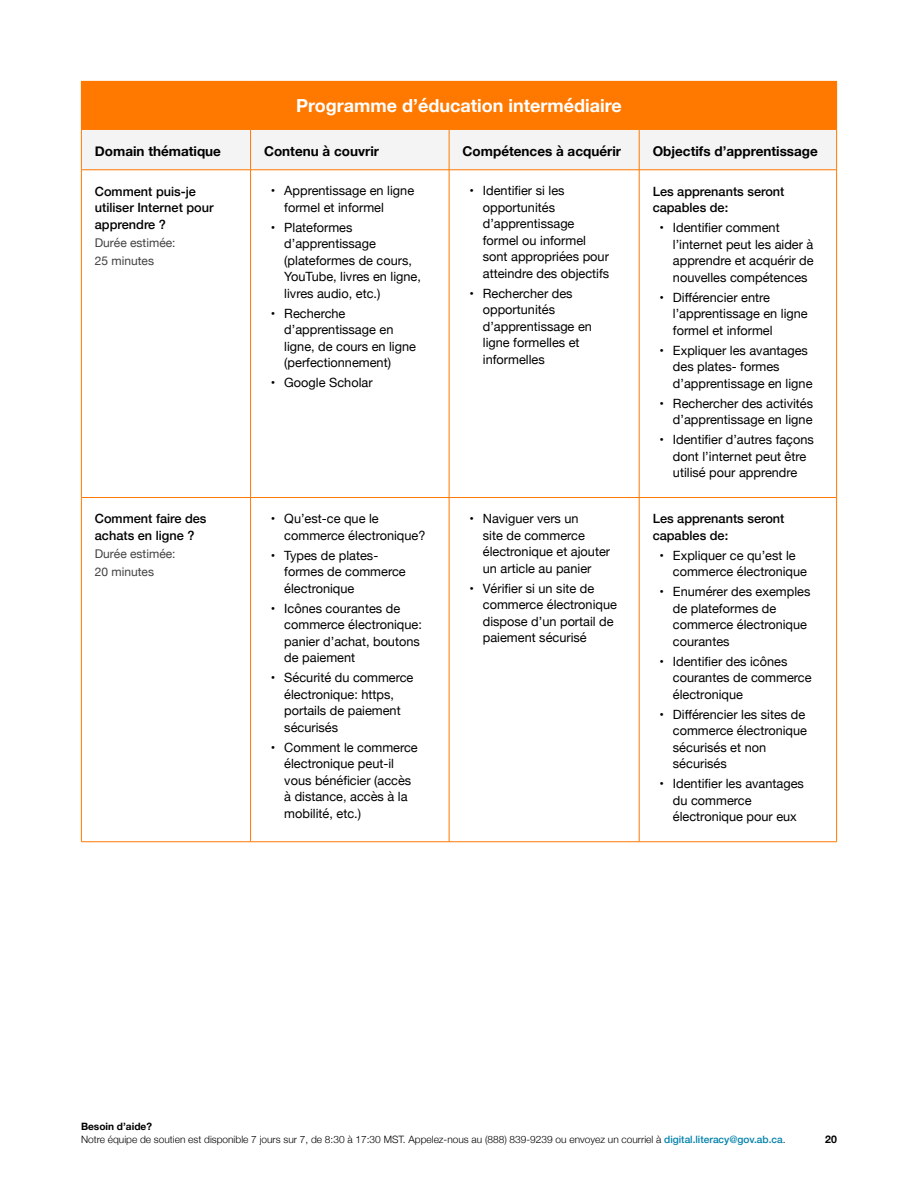
<style>
.page{position:relative;width:918px;height:1188px;background:#fff}
.page>*{position:absolute;margin:0;border:0;box-sizing:border-box;transform-origin:0 0}
.t1{font:700 18px "Helvetica Neue";color:#fff}
.t2{font:700 13.5px "Helvetica Neue";color:#000}
.t3{font:12.75px/16.5px "Helvetica Neue";color:#000}
.t4{font:500 12.75px/16.5px "Helvetica Neue";color:#000}
.t5{font:12px/18px "Helvetica Neue";color:#414042}
.t6{font:700 10.5px "Helvetica Neue";color:#000}
.t7{font:300 10.2px/13.5px "Helvetica Neue";color:#000}
.s1{font-weight:700}
.s2{font-weight:500;color:#0081ab}
</style>
<div class="page">
<div style="left:81px;top:81px;width:756px;height:48px;background:#ff7900"></div>
<div style="left:82px;top:130px;width:754px;height:40px;background:#f4f4f4"></div>
<hr style="left:81px;top:170px;width:1px;height:327px;background:#ff7900">
<hr style="left:250px;top:170px;width:1px;height:327px;background:#ff7900">
<hr style="left:449px;top:170px;width:1px;height:327px;background:#ff7900">
<hr style="left:639px;top:170px;width:1px;height:327px;background:#ff7900">
<hr style="left:836px;top:170px;width:1px;height:327px;background:#ff7900">
<hr style="left:81px;top:497px;width:170px;height:1px;background:#ff7900">
<hr style="left:81px;top:498px;width:1px;height:344px;background:#ff7900">
<hr style="left:251px;top:497px;width:198px;height:1px;background:#ff7900">
<hr style="left:250px;top:498px;width:1px;height:344px;background:#ff7900">
<hr style="left:449px;top:497px;width:190px;height:1px;background:#ff7900">
<hr style="left:449px;top:498px;width:1px;height:344px;background:#ff7900">
<hr style="left:639px;top:497px;width:198px;height:1px;background:#ff7900">
<hr style="left:639px;top:498px;width:1px;height:344px;background:#ff7900">
<hr style="left:836px;top:498px;width:1px;height:344px;background:#ff7900">
<hr style="left:81px;top:841px;width:170px;height:1px;background:#ff7900">
<hr style="left:251px;top:841px;width:198px;height:1px;background:#ff7900">
<hr style="left:449px;top:841px;width:190px;height:1px;background:#ff7900">
<hr style="left:639px;top:841px;width:198px;height:1px;background:#ff7900">
<hr style="left:81px;top:129px;width:170px;height:1px;background:#ff7900">
<hr style="left:251px;top:129px;width:198px;height:1px;background:#ff7900">
<hr style="left:449px;top:129px;width:190px;height:1px;background:#ff7900">
<hr style="left:639px;top:129px;width:198px;height:1px;background:#ff7900">
<hr style="left:81px;top:130px;width:1px;height:40px;background:#ff7900">
<hr style="left:250px;top:130px;width:1px;height:40px;background:#ff7900">
<hr style="left:449px;top:130px;width:1px;height:40px;background:#ff7900">
<hr style="left:639px;top:130px;width:1px;height:40px;background:#ff7900">
<hr style="left:836px;top:130px;width:1px;height:40px;background:#ff7900">
<hr style="left:81px;top:170px;width:170px;height:1px;background:#ff7900">
<hr style="left:251px;top:170px;width:198px;height:1px;background:#ff7900">
<hr style="left:449px;top:170px;width:190px;height:1px;background:#ff7900">
<hr style="left:639px;top:170px;width:198px;height:1px;background:#ff7900">
<h1 class="t1" style="left:296px;top:92px;width:327px">Programme d’éducation intermédiaire</h1>
<p class="t2" style="left:95px;top:141px;width:128px">Domain thématique</p>
<p class="t2" style="left:264px;top:141px;width:117px">Contenu à couvrir</p>
<p class="t2" style="left:463px;top:141px;width:160px">Compétences à acquérir</p>
<p class="t2" style="left:653px;top:141px;width:167px">Objectifs d’apprentissage</p>
<p class="t4" style="left:95px;top:182px;width:120px">Comment puis-je utiliser Internet pour apprendre ?</p>
<p class="t5" style="left:95px;top:234px;width:82px">Durée estimée:<br>25 minutes</p>
<p class="t3" style="left:483px;top:183px;width:128px;text-indent:-14px">• Identifier si les opportunités d’apprentissage formel ou informel sont appropriées pour atteindre des objectifs</p>
<p class="t3" style="left:483px;top:286px;width:111px;text-indent:-14px">• Rechercher des opportunités d’apprentissage en ligne formelles et informelles</p>
<p class="t3" style="left:284px;top:183px;width:131px;text-indent:-14px">• Apprentissage en ligne formel et informel</p>
<p class="t3" style="left:284px;top:220px;width:138px;text-indent:-14px">• Plateformes d’apprentissage (plateformes de cours,<br>YouTube, livres en ligne, livres audio, etc.)</p>
<p class="t3" style="left:284px;top:306px;width:133px;text-indent:-14px">• Recherche d’apprentissage en ligne, de cours en ligne (perfectionnement)</p>
<p class="t3" style="left:271px;top:375px;width:103px">• Google Scholar</p>
<p class="t4" style="left:653px;top:182px;width:133px">Les apprenants seront capables de:</p>
<p class="t3" style="left:673px;top:220px;width:142px;text-indent:-14px">• Identifier comment l’internet peut les aider à apprendre et acquérir de nouvelles compétences</p>
<p class="t3" style="left:673px;top:290px;width:136px;text-indent:-14px">• Différencier entre l’apprentissage en ligne formel et informel</p>
<p class="t3" style="left:673px;top:343px;width:141px;text-indent:-14px">• Expliquer les avantages des plates- formes d’apprentissage en ligne</p>
<p class="t3" style="left:659px;top:396px;width:155px;text-align:right">• Rechercher des activités d’apprentissage en ligne</p>
<p class="t3" style="left:659px;top:432px;width:156px;text-align:center">• Identifier d’autres façons dont l’internet peut être utilisé pour apprendre</p>
<p class="t4" style="left:95px;top:510px;width:113px">Comment faire des achats en ligne ?</p>
<p class="t5" style="left:95px;top:545px;width:82px">Durée estimée:<br>20 minutes</p>
<p class="t3" style="left:284px;top:511px;width:143px;text-indent:-14px">• Qu’est-ce que le commerce électronique?</p>
<p class="t3" style="left:284px;top:548px;width:123px;text-indent:-14px">• Types de plates&shy;formes de commerce électronique</p>
<p class="t3" style="left:284px;top:601px;width:139px;text-indent:-14px">• Icônes courantes de commerce électronique: panier d’achat, boutons de paiement</p>
<p class="t3" style="left:284px;top:670px;width:131px;text-indent:-14px">• Sécurité du commerce électronique: https, portails de paiement sécurisés</p>
<p class="t3" style="left:284px;top:740px;width:135px;text-indent:-14px">• Comment le commerce électronique peut-il vous bénéficier (accès à distance, accès à la mobilité, etc.)</p>
<p class="t3" style="left:483px;top:511px;width:129px;text-indent:-14px">• Naviguer vers un<br>site de commerce électronique et ajouter un article au panier</p>
<p class="t3" style="left:483px;top:581px;width:136px;text-indent:-14px">• Vérifier si un site de commerce électronique dispose d’un portail de paiement sécurisé</p>
<p class="t4" style="left:653px;top:510px;width:133px">Les apprenants seront capables de:</p>
<p class="t3" style="left:673px;top:548px;width:136px;text-indent:-14px">• Expliquer ce qu’est le commerce électronique</p>
<p class="t3" style="left:673px;top:584px;width:139px;text-indent:-14px">• Enumérer des exemples de plateformes de commerce électronique courantes</p>
<p class="t3" style="left:673px;top:654px;width:140px;text-indent:-14px">• Identifier des icônes courantes de commerce électronique</p>
<p class="t3" style="left:673px;top:707px;width:136px;text-indent:-14px">• Différencier les sites de commerce électronique sécurisés et non sécurisés</p>
<p class="t3" style="left:673px;top:776px;width:133px;text-indent:-14px">• Identifier les avantages du commerce électronique pour eux</p>
<p class="t7" style="left:81px;top:1119px;width:706px"><span class="s1">Besoin d’aide?<br></span>Notre équipe de soutien est disponible 7 jours sur 7, de 8:30 à 17:30 MST. Appelez-nous au (888) 839-9239 ou envoyez un courriel à <span class="s2">digital.literacy@gov.ab.ca</span>.</p>
<p class="t6" style="left:825px;top:1131px;width:13px">20</p>
</div>
